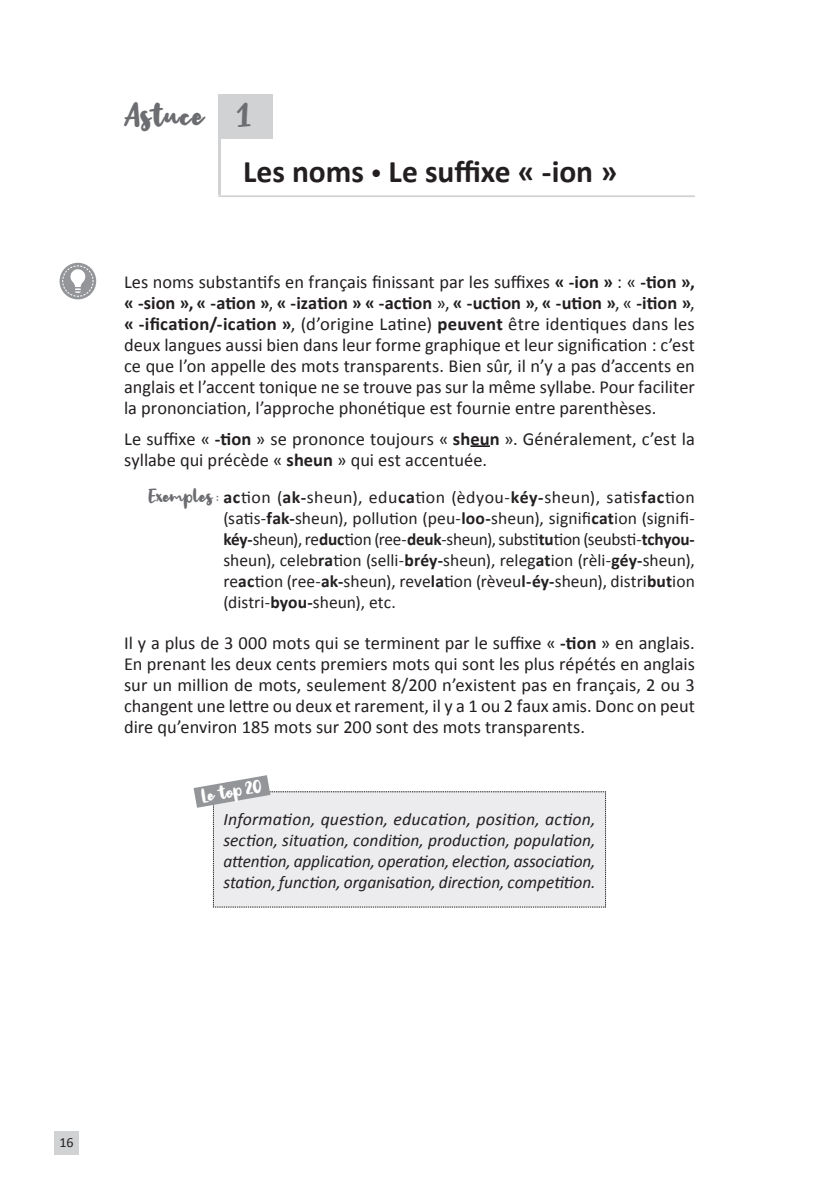
<style>
.page{position:relative;width:819px;height:1191px;background:#fff}
.page>*{position:absolute;margin:0;border:0;box-sizing:border-box;transform-origin:0 0}
.t1{font:33.25px "Big Snow";letter-spacing:.02em;color:#6c6d70}
.t2{font:700 31.5px "Calibri";letter-spacing:-.005em;color:#231f20}
.t3{font:19.25px "Big Snow";color:#fff}
.t4{font:18.38px/21px "Calibri";color:#231f20;text-align:justify}
.t5{font:17.5px/21px "Calibri";color:#231f20;text-align:justify}
.t6{font:italic 17.5px/21px "Calibri";letter-spacing:-.005em;color:#231f20;text-align:justify}
.t7{font:14px "Calibri";color:#231f20}
.s1{font-size:21px}
.s2{font-weight:700}
.s3{font-family:"Big Snow";font-size:19.25px;color:#6c6d70}
</style>
<div class="page">
<div style="left:55px;top:1131px;width:24px;height:24px;background:#d1d2d4"></div>
<div style="left:218px;top:94px;width:55px;height:45px;background:#d1d2d4"></div>
<hr style="left:218px;top:134px;width:3px;height:61px;background:#d1d2d4">
<hr style="left:218px;top:195px;width:476px;height:2px;background:#d1d2d4">
<hr style="left:470px;top:445px;width:20px;height:2px;background:#231f20">
<div style="left:60px;top:263px;width:36px;height:36px;background:#939598;border-radius:50%"></div>
<svg style="left:62px;top:265px;width:32px;height:32px"></svg>
<svg style="left:193px;top:775px;width:413px;height:132px;background:#eaeaec"></svg>
<h1 class="t1" style="left:124px;top:95px;width:105px">Astuce 1</h1>
<h2 class="t2" style="left:243px;top:152px;width:375px">Les noms <span class="s1">•</span> Le suffixe « -ion »</h2>
<p class="t4" style="left:124px;top:271px;width:572px">Les noms substantifs en français finissant par les suffixes <span class="s2">« -ion »</span> : « <span class="s2">-tion », « -sion », « -ation »</span>, <span class="s2">« -ization » « -action</span> », <span class="s2">« -uction »</span>, <span class="s2">« -ution »</span>, « <span class="s2">-ition »</span>, <span class="s2">« -ification/-ication »</span>, (d’origine Latine) <span class="s2">peuvent</span> être identiques dans les deux langues aussi bien dans leur forme graphique et leur signification : c’est ce que l’on appelle des mots transparents. Bien sûr, il n’y a pas d’accents en anglais et l’accent tonique ne se trouve pas sur la même syllabe. Pour faciliter la prononciation, l’approche phonétique est fournie entre parenthèses.</p>
<p class="t4" style="left:124px;top:428px;width:572px">Le suffixe « <span class="s2">-tion</span> » se prononce toujours « <span class="s2">sheun</span> ». Généralement, c’est la syllabe qui précède « <span class="s2">sheun</span> » qui est accentuée.</p>
<p class="t5" style="left:223px;top:487px;width:473px;text-indent:-74px"><span class="s3">Exemples :</span> <span class="s2">ac</span>tion (<span class="s2">ak-</span>sheun), edu<span class="s2">ca</span>tion (èdyou-<span class="s2">kéy-</span>sheun), satis<span class="s2">fac</span>tion (satis-<span class="s2">fak-</span>sheun), pollution (peu-<span class="s2">loo-</span>sheun), signifi<span class="s2">cat</span>ion (signifi&shy;<span class="s2">kéy-</span>sheun), re<span class="s2">duc</span>tion (ree-<span class="s2">deuk</span>-sheun), substi<span class="s2">tu</span>tion (seubsti-<span class="s2">tchyou&shy;</span>sheun), celeb<span class="s2">ra</span>tion (selli-<span class="s2">bréy-</span>sheun), releg<span class="s2">at</span>ion (rèli-<span class="s2">géy-</span>sheun), re<span class="s2">ac</span>tion (ree-<span class="s2">ak-</span>sheun), reve<span class="s2">la</span>tion (rèveu<span class="s2">l-éy-</span>sheun), distri<span class="s2">but</span>ion (distri-<span class="s2">byou-</span>sheun), etc.</p>
<p class="t4" style="left:124px;top:632px;width:572px">Il y a plus de 3 000 mots qui se terminent par le suffixe « <span class="s2">-tion</span> » en anglais.<br>En prenant les deux cents premiers mots qui sont les plus répétés en anglais sur un million de mots, seulement 8/200 n’existent pas en français, 2 ou 3 changent une lettre ou deux et rarement, il y a 1 ou 2 faux amis. Donc on peut dire qu’environ 185 mots sur 200 sont des mots transparents.</p>
<p class="t3" style="left:200px;top:784px;width:65px;rotate:-10deg">Le top 20</p>
<p class="t6" style="left:223px;top:808px;width:374px">Information, question, education, position, action, section, situation, condition, production, population, attention, application, operation, election, association, station, function, organisation, direction, competition.</p>
<p class="t7" style="left:60px;top:1133px;width:16px">16</p>
</div>
